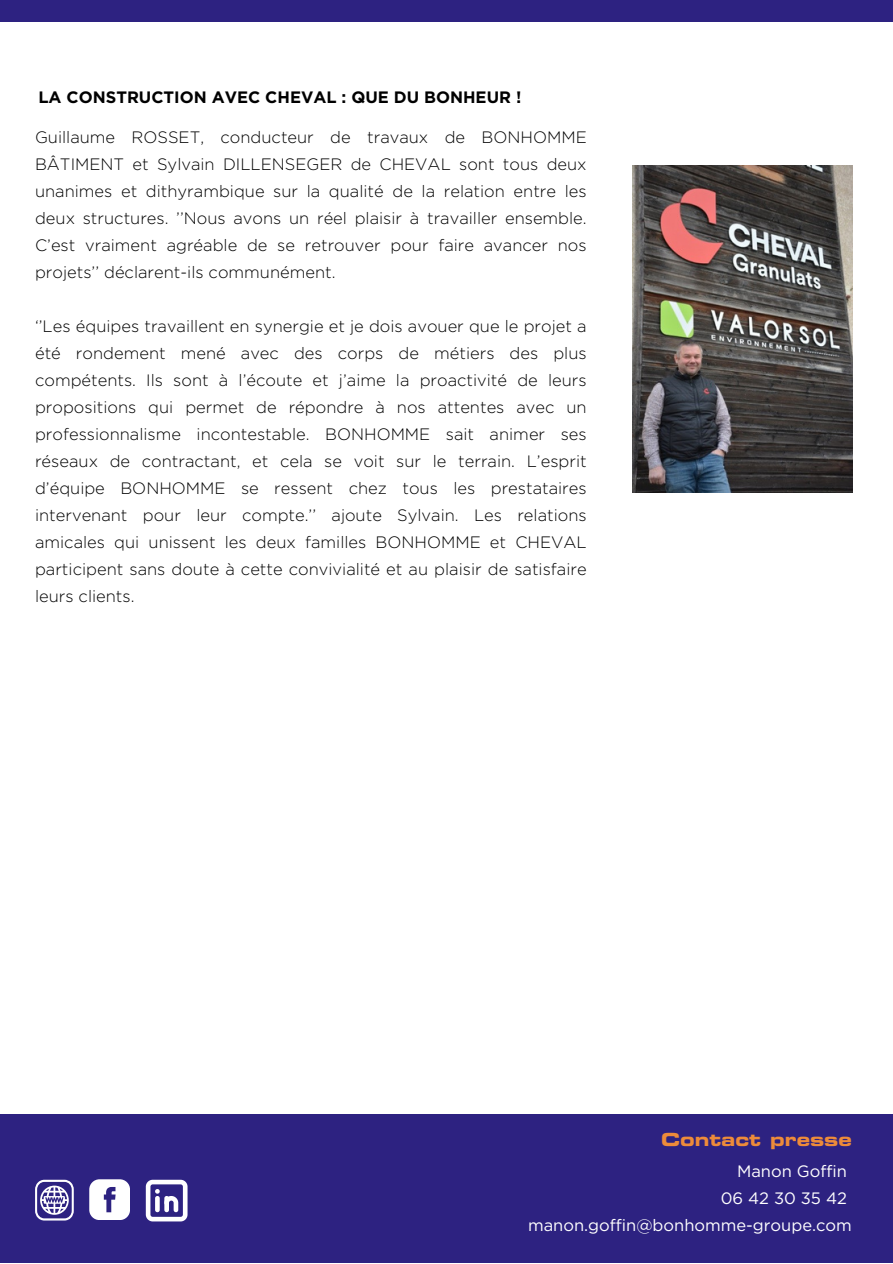
<style>
.page{position:relative;width:893px;height:1264px;background:#fff}
.page>*{position:absolute;margin:0;border:0;box-sizing:border-box;transform-origin:0 0}
.t1{font:18px "Eurostile LT Std Bold Ex 2";color:#ed8b3a}
.t2{font:300 16.5px/27px "Gotham";color:#000;text-align:justify}
.t3{font:16.5px "Gotham";color:#fff}
.t4{font:700 16.5px "Gotham";color:#000}
</style>
<div class="page">
<div style="left:0;top:1114px;width:892px;height:148px;background:#2d2281"></div>
<svg style="left:89px;top:1179px;width:41px;height:40px;background:#dcdaea"></svg>
<svg style="left:146px;top:1179px;width:41px;height:42px"></svg>
<svg style="left:35px;top:1179px;width:38px;height:41px"></svg>
<div style="left:0;top:0;width:892px;height:22px;background:#2d2281"></div>
<img style="left:632px;top:166px;width:220px;height:327px">
<p class="t4" style="left:38px;top:90px;width:484px">LA CONSTRUCTION AVEC CHEVAL : QUE DU BONHEUR !</p>
<p class="t2" style="left:35px;top:124px;width:553px">Guillaume ROSSET, conducteur de travaux de BONHOMME BÂTIMENT et Sylvain DILLENSEGER de CHEVAL sont tous deux unanimes et dithyrambique sur la qualité de la relation entre les deux structures. ’’Nous avons un réel plaisir à travailler ensemble.<br>C’est vraiment agréable de se retrouver pour faire avancer nos projets’’ déclarent-ils communément.</p>
<p class="t2" style="left:35px;top:313px;width:553px">‘’Les équipes travaillent en synergie et je dois avouer que le projet a été rondement mené avec des corps de métiers des plus compétents. Ils sont à l’écoute et j’aime la proactivité de leurs propositions qui permet de répondre à nos attentes avec un professionnalisme incontestable. BONHOMME sait animer ses réseaux de contractant, et cela se voit sur le terrain. L’esprit d’équipe BONHOMME se ressent chez tous les prestataires intervenant pour leur compte.’’ ajoute Sylvain. Les relations amicales qui unissent les deux familles BONHOMME et CHEVAL participent sans doute à cette convivialité et au plaisir de satisfaire leurs clients.</p>
<p class="t1" style="left:661px;top:1132px;width:192px">Contact presse</p>
<p class="t3" style="left:737px;top:1161px;width:111px">Manon Goffin</p>
<p class="t3" style="left:720px;top:1188px;width:128px">06 42 30 35 42</p>
<p class="t3" style="left:528px;top:1215px;width:325px">manon.goffin@bonhomme-groupe.com</p>
</div>
